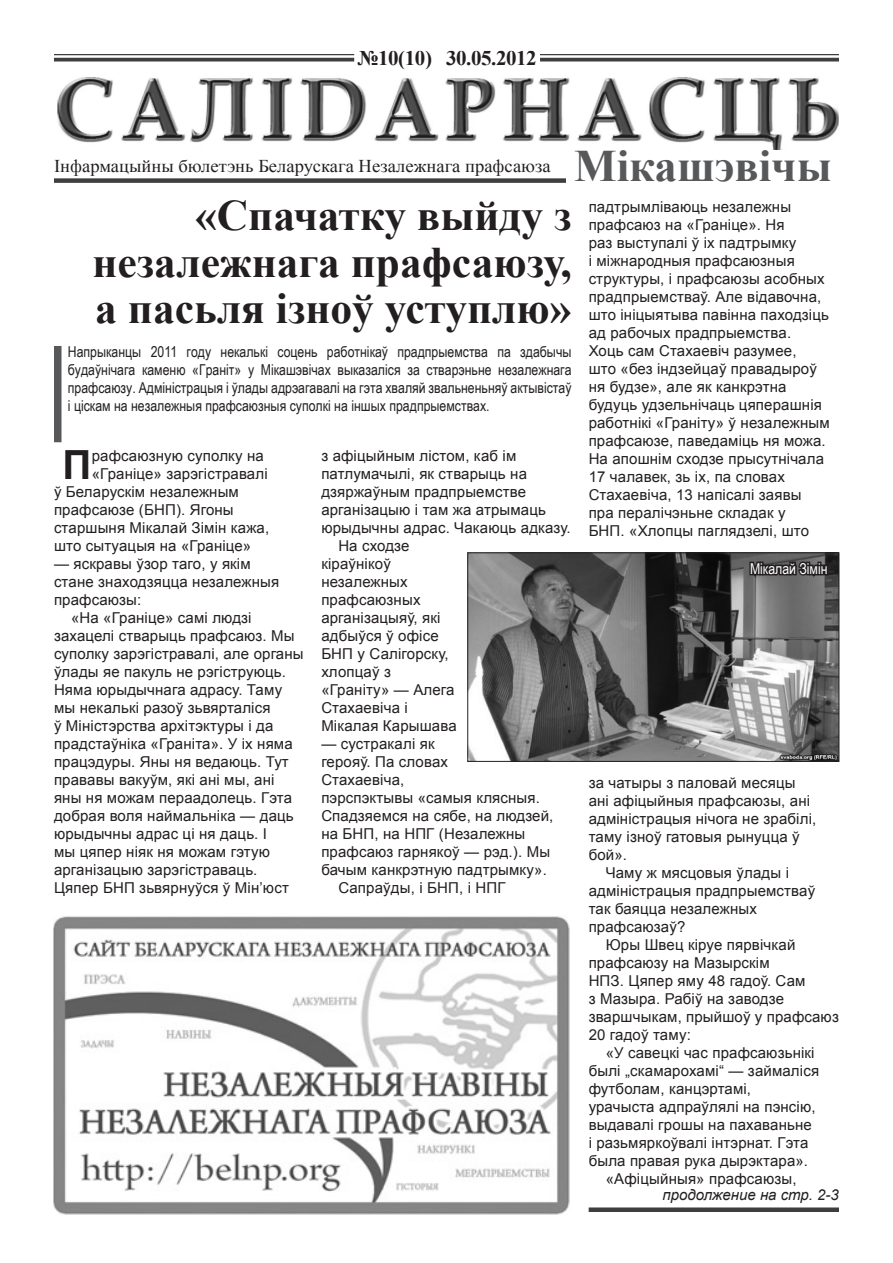
<style>
.page{position:relative;width:893px;height:1263px;background:#fff}
.page>*{position:absolute;margin:0;border:0;box-sizing:border-box;transform-origin:0 0}
.t1{font:700 45px "Times New Roman";color:#57585a}
.t2{font:700 43.5px/46.5px "Times New Roman";color:#231f20;text-align:right}
.t3{font:700 40.2px "Arial";color:#231f20}
.t4{font:700 21px "Times New Roman";letter-spacing:-.02em;color:#231f20}
.t5{font:18px "Times New Roman";color:#231f20}
.t6{font:15px/18px "Arial";letter-spacing:.01em;color:#231f20}
.t7{font:15px/18px "Arial Narrow";color:#231f20;text-align:justify}
.t8{font:italic 15px "Arial";color:#231f20}
.t9{font:15px "Arial Narrow";color:#fff}
</style>
<div class="page">
<img style="left:57px;top:77px;width:782px;height:73px">
<hr style="left:54px;top:54px;width:785px;height:1px;background:#3e3e3f">
<svg style="left:54px;top:58px;width:785px;height:4px;background:#565657"></svg>
<div style="left:356px;top:49px;width:182px;height:22px;background:#fff"></div>
<div style="left:54px;top:178px;width:785px;height:5px;background:#3e3e3f"></div>
<div style="left:566px;top:151px;width:274px;height:35px;background:#fff"></div>
<div style="left:589px;top:1207px;width:250px;height:5px;background:#3e3e3f"></div>
<img style="left:53px;top:916px;width:517px;height:299px">
<div style="left:54px;top:346px;width:8px;height:96px;background:#57585a"></div>
<img style="left:469px;top:554px;width:368px;height:206px">
<div style="left:467px;top:552px;width:372px;height:210px;border:1px solid #231f20"></div>
<svg style="left:748px;top:552px;width:82px;height:32px;background:#4b4a4a"></svg>
<p class="t4" style="left:357px;top:43px;width:181px">№10(10) 30.05.2012</p>
<p class="t5" style="left:54px;top:154px;width:498px">Інфармацыйны бюлетэнь Беларускага Незалежнага прафсаюза</p>
<p class="t1" style="left:574px;top:135px;width:259px">Мікашэвічы</p>
<p class="t2" style="left:92px;top:191px;width:481px">«Спачатку выйду з незалежнага прафсаюзу,</p>
<p class="t2" style="left:95px;top:284px;width:478px">а пасьля ізноў уступлю»</p>
<p class="t6" style="left:589px;top:198px;width:243px">падтрымліваюць незалежны прафсаюз на «Граніце». Ня<br>раз выступалі ў іх падтрымку<br>і міжнародныя прафсаюзныя структуры, і прафсаюзы асобных прадпрыемстваў. Але відавочна, што ініцыятыва павінна паходзіць ад рабочых прадпрыемства.<br>Хоць сам Стахаевіч разумее,<br>што «без індзейцаў правадыроў ня будзе», але як канкрэтна будуць удзельнічаць цяперашнія работнікі «Граніту» ў незалежным прафсаюзе, паведаміць ня можа.<br>На апошнім сходзе прысутнічала<br>17 чалавек, зь іх, па словах<br>Стахаевіча, 13 напісалі заявы пра пералічэньне складак у<br>БНП. «Хлопцы паглядзелі, што</p>
<p class="t7" style="left:68px;top:342px;width:505px">Напрыканцы 2011 году некалькі соцень работнікаў прадпрыемства па здабычы будаўнічага каменю «Граніт» у Мікашэвічах выказаліся за стварэньне незалежнага прафсаюзу. Адміністрацыя і ўлады адрэагавалі на гэта хваляй звальненьняў актывістаў і ціскам на незалежныя прафсаюзныя суполкі на іншых прадпрыемствах.</p>
<p class="t3" style="left:63px;top:438px;width:30px">П</p>
<p class="t6" style="left:92px;top:446px;width:174px">рафсаюзную суполку на</p>
<p class="t6" style="left:321px;top:446px;width:251px">з афіцыйным лістом, каб ім патлумачылі, як стварыць на дзяржаўным прадпрыемстве арганізацыю і там жа атрымаць юрыдычны адрас. Чакаюць адказу.</p>
<p class="t6" style="left:321px;top:536px;width:137px;text-indent:17px">На сходзе кіраўнікоў незалежных прафсаюзных арганізацыяў, які адбыўся ў офісе<br>БНП у Салігорску, хлопцаў з «Граніту» — Алега<br>Стахаевіча і<br>Мікалая Карышава</p>
<p class="t6" style="left:321px;top:734px;width:234px">— сустракалі як<br>герояў. Па словах<br>Стахаевіча,<br>пэрспэктывы «самыя клясныя.<br>Спадзяемся на сябе, на людзей, на БНП, на НПГ (Незалежны прафсаюз гарнякоў — рэд.). Мы бачым канкрэтную падтрымку».</p>
<p class="t6" style="left:338px;top:878px;width:169px">Сапраўды, і БНП, і НПГ</p>
<p class="t6" style="left:92px;top:464px;width:177px">«Граніце» зарэгістравалі</p>
<p class="t6" style="left:54px;top:482px;width:186px">ў Беларускім незалежным</p>
<p class="t6" style="left:54px;top:500px;width:181px">прафсаюзе (БНП). Ягоны</p>
<p class="t6" style="left:54px;top:518px;width:217px">старшыня Мікалай Зімін кажа,</p>
<p class="t6" style="left:54px;top:536px;width:199px">што сытуацыя на «Граніце»</p>
<p class="t6" style="left:54px;top:554px;width:227px">— яскравы ўзор таго, у якім стане знаходзяцца незалежныя прафсаюзы:</p>
<p class="t6" style="left:54px;top:608px;width:251px;text-indent:17px">«На «Граніце» самі людзі захацелі стварыць прафсаюз. Мы суполку зарэгістравалі, але органы ўлады яе пакуль не рэгіструюць.<br>Няма юрыдычнага адрасу. Таму мы некалькі разоў зьвярталіся<br>ў Міністэрства архітэктуры і да прадстаўніка «Граніта». У іх няма працэдуры. Яны ня ведаюць. Тут прававы вакуўм, які ані мы, ані яны ня можам пераадолець. Гэта добрая воля наймальніка — даць юрыдычны адрас ці ня даць. І<br>мы цяпер ніяк ня можам гэтую арганізацыю зарэгістраваць.<br>Цяпер БНП зьвярнуўся ў Мін’юст</p>
<p class="t9" style="left:750px;top:557px;width:79px">Мікалай Зімін</p>
<p class="t6" style="left:589px;top:774px;width:229px">за чатыры з паловай месяцы ані афіцыйныя прафсаюзы, ані адміністрацыя нічога не зрабілі, таму ізноў гатовыя рынуцца ў бой».</p>
<p class="t6" style="left:589px;top:864px;width:228px;text-indent:17px">Чаму ж мясцовыя ўлады і адміністрацыя прадпрыемстваў так баяцца незалежных прафсаюзаў?</p>
<p class="t6" style="left:589px;top:936px;width:252px;text-indent:17px">Юры Швец кіруе пярвічкай прафсаюзу на Мазырскім<br>НПЗ. Цяпер яму 48 гадоў. Сам<br>з Мазыра. Рабіў на заводзе зваршчыкам, прыйшоў у прафсаюз<br>20 гадоў таму:</p>
<p class="t6" style="left:589px;top:1044px;width:232px;text-indent:17px">«У савецкі час прафсаюзьнікі былі „скамарохамі“ — займаліся футболам, канцэртамі, урачыста адпраўлялі на пэнсію, выдавалі грошы на пахаваньне<br>і разьмяркоўвалі інтэрнат. Гэта была правая рука дырэктара».</p>
<p class="t6" style="left:606px;top:1170px;width:192px">«Афіцыйныя» прафсаюзы,</p>
<p class="t8" style="left:662px;top:1184px;width:178px">продолжение на стр. 2-3</p>
</div>
